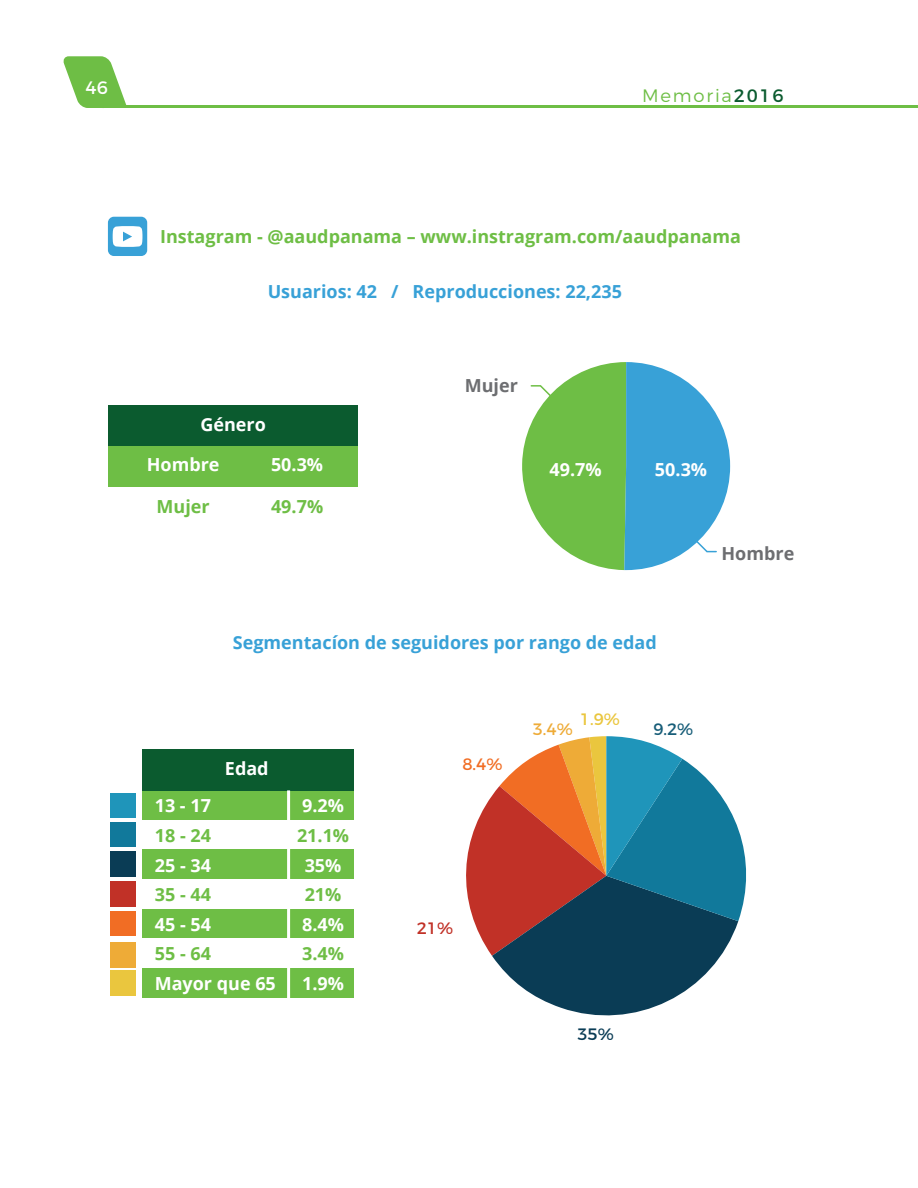
<style>
.page{position:relative;width:918px;height:1188px;background:#fff}
.page>*{position:absolute;margin:0;border:0;box-sizing:border-box;transform-origin:0 0}
.t1{font:700 18px "Open Sans";color:#6ebe45}
.t2{font:700 18px "Open Sans";color:#38a1d7}
.t3{font:700 18px "Open Sans";color:#fff}
.t4{font:300 18px "Montserrat";letter-spacing:.1em;color:#6ebe45}
.t5{font:700 18px "Open Sans";color:#6d6e71}
.t6{font:18px "Montserrat";color:#fff}
.t7{font:16.5px "Montserrat";color:#175d78}
.t8{font:16.5px "Montserrat";color:#f16d24}
.t9{font:16.5px "Montserrat";color:#eeab37}
.t10{font:16.5px "Montserrat";color:#eac63e}
.t11{font:16.5px "Montserrat";color:#0a3c55}
.t12{font:16.5px "Montserrat";color:#c13127}
.s1{font-weight:400;color:#0b5b2f}
</style>
<div class="page">
<svg style="left:64px;top:56px;width:63px;height:52px"></svg>
<hr style="left:115px;top:106px;width:803px;height:2px;background:#6ebe45">
<svg style="left:466px;top:736px;width:280px;height:280px"></svg>
<div style="left:108px;top:217px;width:39px;height:39px;background:#38a1d7;border-radius:6px"></div>
<svg style="left:113px;top:226px;width:29px;height:21px"></svg>
<div style="left:109px;top:446px;width:249px;height:41px;background:#6ebe45"></div>
<div style="left:109px;top:405px;width:249px;height:41px;background:#0b5b2f"></div>
<svg style="left:522px;top:362px;width:208px;height:208px"></svg>
<div style="left:142px;top:790px;width:212px;height:30px;background:#6ebe45"></div>
<div style="left:142px;top:749px;width:212px;height:41px;background:#0b5b2f"></div>
<div style="left:142px;top:850px;width:212px;height:29px;background:#6ebe45"></div>
<div style="left:142px;top:909px;width:212px;height:30px;background:#6ebe45"></div>
<div style="left:142px;top:968px;width:212px;height:30px;background:#6ebe45"></div>
<hr style="left:287px;top:790px;width:3px;height:210px;background:#fff">
<div style="left:110px;top:793px;width:25px;height:25px;background:#1f95ba"></div>
<div style="left:110px;top:822px;width:25px;height:25px;background:#11799b"></div>
<div style="left:110px;top:852px;width:25px;height:25px;background:#0a3c55"></div>
<div style="left:110px;top:882px;width:25px;height:25px;background:#c13127"></div>
<div style="left:110px;top:911px;width:25px;height:25px;background:#f16d24"></div>
<div style="left:110px;top:942px;width:25px;height:25px;background:#eeab37"></div>
<div style="left:110px;top:971px;width:25px;height:25px;background:#eac63e"></div>
<p class="t6" style="left:86px;top:76px;width:24px">46</p>
<p class="t4" style="left:642px;top:85px;width:143px">Memoria<span class="s1">2016</span></p>
<p class="t1" style="left:160px;top:223px;width:582px">Instagram - @aaudpanama – www.instragram.com/aaudpanama</p>
<p class="t2" style="left:268px;top:279px;width:356px">Usuarios: 42 / Reproducciones: 22,235</p>
<p class="t3" style="left:200px;top:411px;width:67px">Género</p>
<p class="t3" style="left:147px;top:452px;width:74px">Hombre</p>
<p class="t3" style="left:271px;top:452px;width:54px">50.3%</p>
<p class="t1" style="left:157px;top:493px;width:55px">Mujer</p>
<p class="t1" style="left:271px;top:493px;width:54px">49.7%</p>
<p class="t5" style="left:465px;top:373px;width:55px">Mujer</p>
<p class="t3" style="left:550px;top:456px;width:54px">49.7%</p>
<p class="t3" style="left:655px;top:456px;width:54px">50.3%</p>
<p class="t5" style="left:722px;top:541px;width:74px">Hombre</p>
<p class="t2" style="left:233px;top:629px;width:425px">Segmentacíon de seguidores por rango de edad</p>
<p class="t3" style="left:225px;top:756px;width:45px">Edad</p>
<p class="t3" style="left:155px;top:793px;width:58px">13 - 17</p>
<p class="t3" style="left:302px;top:793px;width:43px">9.2%</p>
<p class="t1" style="left:155px;top:823px;width:58px">18 - 24</p>
<p class="t1" style="left:297px;top:823px;width:54px">21.1%</p>
<p class="t3" style="left:155px;top:852px;width:58px">25 - 34</p>
<p class="t3" style="left:305px;top:852px;width:38px">35%</p>
<p class="t1" style="left:155px;top:882px;width:58px">35 - 44</p>
<p class="t1" style="left:305px;top:882px;width:38px">21%</p>
<p class="t3" style="left:155px;top:912px;width:58px">45 - 54</p>
<p class="t3" style="left:302px;top:912px;width:43px">8.4%</p>
<p class="t1" style="left:155px;top:941px;width:58px">55 - 64</p>
<p class="t1" style="left:302px;top:941px;width:43px">3.4%</p>
<p class="t3" style="left:155px;top:971px;width:123px">Mayor que 65</p>
<p class="t3" style="left:302px;top:971px;width:43px">1.9%</p>
<p class="t8" style="left:462px;top:754px;width:42px">8.4%</p>
<p class="t9" style="left:533px;top:719px;width:42px">3.4%</p>
<p class="t10" style="left:580px;top:709px;width:42px">1.9%</p>
<p class="t7" style="left:653px;top:719px;width:42px">9.2%</p>
<p class="t12" style="left:417px;top:918px;width:38px">21%</p>
<p class="t11" style="left:577px;top:1024px;width:38px">35%</p>
</div>
